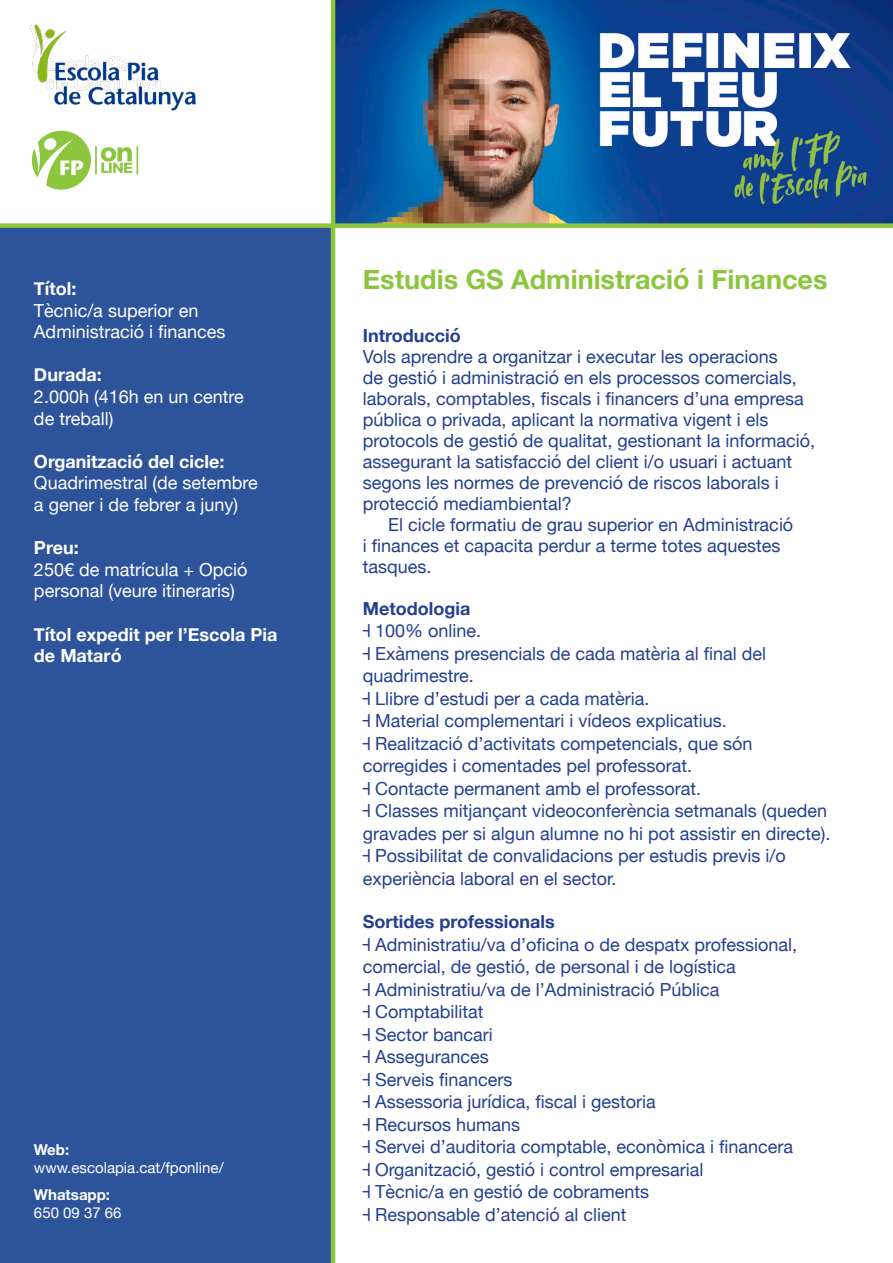
<style>
.page{position:relative;width:893px;height:1263px;background:#fff}
.page>*{position:absolute;margin:0;border:0;box-sizing:border-box;transform-origin:0 0}
.t1{font:700 27px "Helvetica Neue";color:#8bc63e}
.t2{font:18px/22.5px "Helvetica Neue";color:#253f8e}
.t3{font:18px/21.6px "Helvetica Neue";color:#fff}
.t4{font:700 18px/21.6px "Helvetica Neue";color:#fff}
.t5{font:700 18px "Helvetica Neue";color:#253f8e}
.t6{font:15px "Helvetica Neue";color:#fff}
.t7{font:700 15px "Helvetica Neue";color:#fff}
</style>
<div class="page">
<img style="left:335px;top:0;width:558px;height:223px">
<div style="left:0;top:227px;width:331px;height:1036px;background:#2d549b"></div>
<svg style="left:32px;top:131px;width:106px;height:59px"></svg>
<hr style="left:331px;top:0;width:4px;height:1263px;background:#8bc63e">
<div style="left:0;top:223px;width:893px;height:5px;background:#8bc63e"></div>
<img style="left:30px;top:24px;width:166px;height:87px">
<p class="t4" style="left:34px;top:278px;width:44px">Títol:</p>
<p class="t3" style="left:34px;top:300px;width:193px">Tècnic/a superior en<br>Administració i finances</p>
<p class="t4" style="left:34px;top:365px;width:69px">Durada:</p>
<p class="t3" style="left:34px;top:387px;width:211px">2.000h (416h en un centre de treball)</p>
<p class="t4" style="left:34px;top:451px;width:192px">Organització del cicle:</p>
<p class="t3" style="left:34px;top:473px;width:225px">Quadrimestral (de setembre a gener i de febrer a juny)</p>
<p class="t4" style="left:34px;top:537px;width:46px">Preu:</p>
<p class="t3" style="left:34px;top:560px;width:215px">250€ de matrícula + Opció personal (veure itineraris)</p>
<p class="t4" style="left:34px;top:624px;width:245px">Títol expedit per l’Escola Pia de Mataró</p>
<p class="t7" style="left:34px;top:1138px;width:37px">Web:</p>
<p class="t6" style="left:34px;top:1157px;width:191px">www.escolapia.cat/fponline/</p>
<p class="t7" style="left:34px;top:1183px;width:78px">Whatsapp:</p>
<p class="t6" style="left:34px;top:1202px;width:89px">650 09 37 66</p>
<h1 class="t1" style="left:363px;top:258px;width:466px">Estudis GS Administració i Finances</h1>
<p class="t5" style="left:363px;top:321px;width:99px">Introducció</p>
<p class="t2" style="left:363px;top:347px;width:454px;line-height:21px">Vols aprendre a organitzar i executar les operacions<br>de gestió i administració en els processos comercials, laborals, comptables, fiscals i financers d’una empresa pública o privada, aplicant la normativa vigent i els protocols de gestió de qualitat, gestionant la informació, assegurant la satisfacció del client i/o usuari i actuant segons les normes de prevenció de riscos laborals i protecció mediambiental?</p>
<p class="t2" style="left:363px;top:515px;width:432px;line-height:21px;text-indent:26px">El cicle formatiu de grau superior en Administració i finances et capacita perdur a terme totes aquestes tasques.</p>
<p class="t5" style="left:363px;top:594px;width:109px">Metodologia</p>
<p class="t2" style="left:363px;top:621px;width:469px">˧ 100% online.<br>˧ Exàmens presencials de cada matèria al final del quadrimestre.<br>˧ Llibre d’estudi per a cada matèria.<br>˧ Material complementari i vídeos explicatius.<br>˧ Realització d’activitats competencials, que són corregides i comentades pel professorat.<br>˧ Contacte permanent amb el professorat.<br>˧ Classes mitjançant videoconferència setmanals (queden gravades per si algun alumne no hi pot assistir en directe). ˧ Possibilitat de convalidacions per estudis previs i/o experiència laboral en el sector.</p>
<p class="t5" style="left:363px;top:908px;width:193px">Sortides professionals</p>
<p class="t2" style="left:363px;top:934px;width:436px">˧ Administratiu/va d’oficina o de despatx professional, comercial, de gestió, de personal i de logística<br>˧ Administratiu/va de l’Administració Pública<br>˧ Comptabilitat<br>˧ Sector bancari<br>˧ Assegurances<br>˧ Serveis financers<br>˧ Assessoria jurídica, fiscal i gestoria<br>˧ Recursos humans<br>˧ Servei d’auditoria comptable, econòmica i financera ˧ Organització, gestió i control empresarial<br>˧ Tècnic/a en gestió de cobraments<br>˧ Responsable d’atenció al client</p>
</div>
